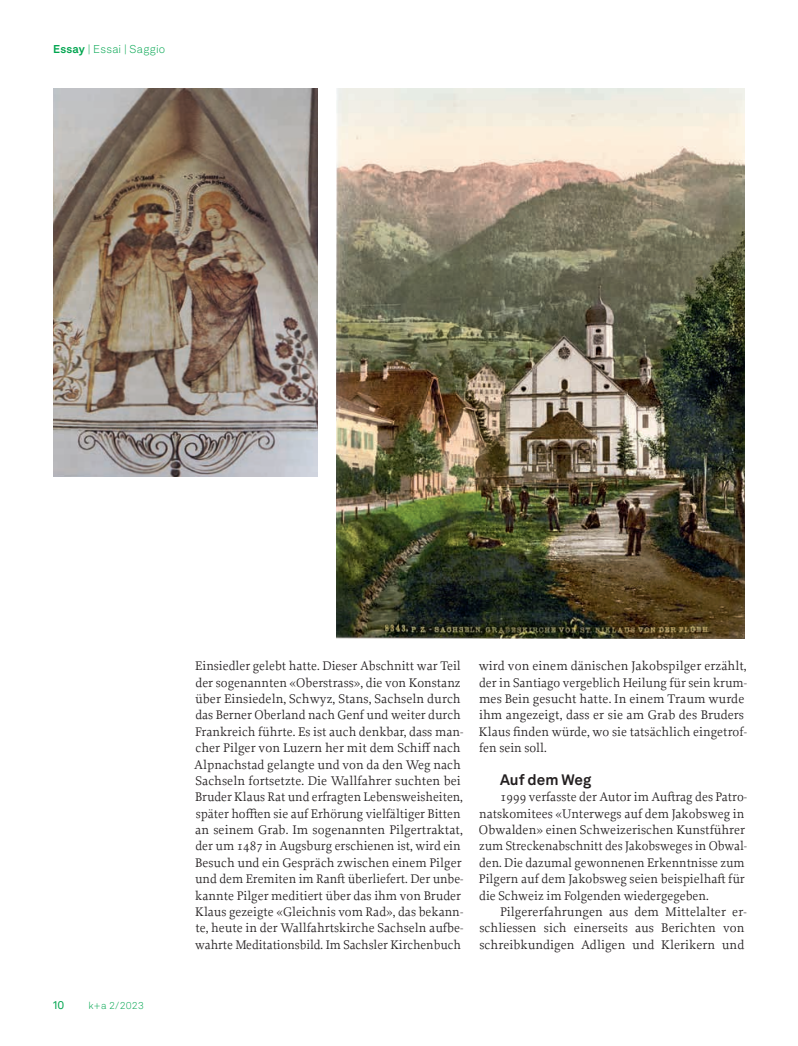
<style>
.page{position:relative;width:798px;height:1046px;background:#fff}
.page>*{position:absolute;margin:0;border:0;box-sizing:border-box;transform-origin:0 0}
.t1{font:700 15px "Akkurat LL";color:#231f20}
.t2{font:13.12px/16.4px "Proforma";color:#231f20}
.t3{font:300 11.25px "Akkurat LL";letter-spacing:.025em;color:#00a54f}
.t4{font:11.25px "Akkurat LL";color:#00a54f}
.t5{font:300 10px "Akkurat LL";color:#00a54f}
.s1{font-weight:700}
</style>
<div class="page">
<img style="left:53px;top:89px;width:264px;height:387px">
<img style="left:337px;top:89px;width:407px;height:549px">
<p class="t3" style="left:53px;top:41px;width:114px"><span class="s1">Essay</span> | Essai | Saggio</p>
<p class="t4" style="left:53px;top:996px;width:13px">10</p>
<p class="t5" style="left:88px;top:998px;width:57px">k+a 2/2023</p>
<p class="t2" style="left:194px;top:657px;width:271px">Einsiedler gelebt hatte. Dieser Abschnitt war Teil der sogenannten «Oberstrass», die von Konstanz über Einsiedeln, Schwyz, Stans, Sachseln durch das Berner Oberland nach Genf und weiter durch Frankreich führte. Es ist auch denkbar, dass man&shy;cher Pilger von Luzern her mit dem Schiff nach Alpnachstad gelangte und von da den Weg nach Sachseln fortsetzte. Die Wallfahrer suchten bei Bruder Klaus Rat und erfragten Lebensweisheiten, später hofften sie auf Erhörung vielfältiger Bitten an seinem Grab. Im sogenannten Pilgertraktat, der um 1487 in Augsburg erschienen ist, wird ein Besuch und ein Gespräch zwischen einem Pilger und dem Eremiten im Ranft überliefert. Der unbe&shy;kannte Pilger meditiert über das ihm von Bruder Klaus gezeigte «Gleichnis vom Rad», das bekann&shy;te, heute in der Wallfahrtskirche Sachseln aufbe&shy;wahrte Meditationsbild. Im Sachsler Kirchenbuch</p>
<p class="t2" style="left:478px;top:657px;width:270px">wird von einem dänischen Jakobspilger erzählt, der in Santiago vergeblich Heilung für sein krum&shy;mes Bein gesucht hatte. In einem Traum wurde ihm angezeigt, dass er sie am Grab des Bruders Klaus finden würde, wo sie tatsächlich eingetrof&shy;fen sein soll.</p>
<p class="t1" style="left:500px;top:767px;width:93px">Auf dem Weg</p>
<p class="t2" style="left:479px;top:788px;width:269px;text-indent:21px">1999 verfasste der Autor im Auftrag des Patro&shy;natskomitees «Unterwegs auf dem Jakobsweg in Obwalden» einen Schweizerischen Kunstführer zum Streckenabschnitt des Jakobsweges in Obwal&shy;den. Die dazumal gewonnenen Erkenntnisse zum Pilgern auf dem Jakobsweg seien beispielhaft für die Schweiz im Folgenden wiedergegeben.</p>
<p class="t2" style="left:479px;top:903px;width:269px;text-indent:21px">Pilgererfahrungen aus dem Mittelalter er&shy;schliessen sich einerseits aus Berichten von schreibkundigen Adligen und Klerikern und</p>
</div>
